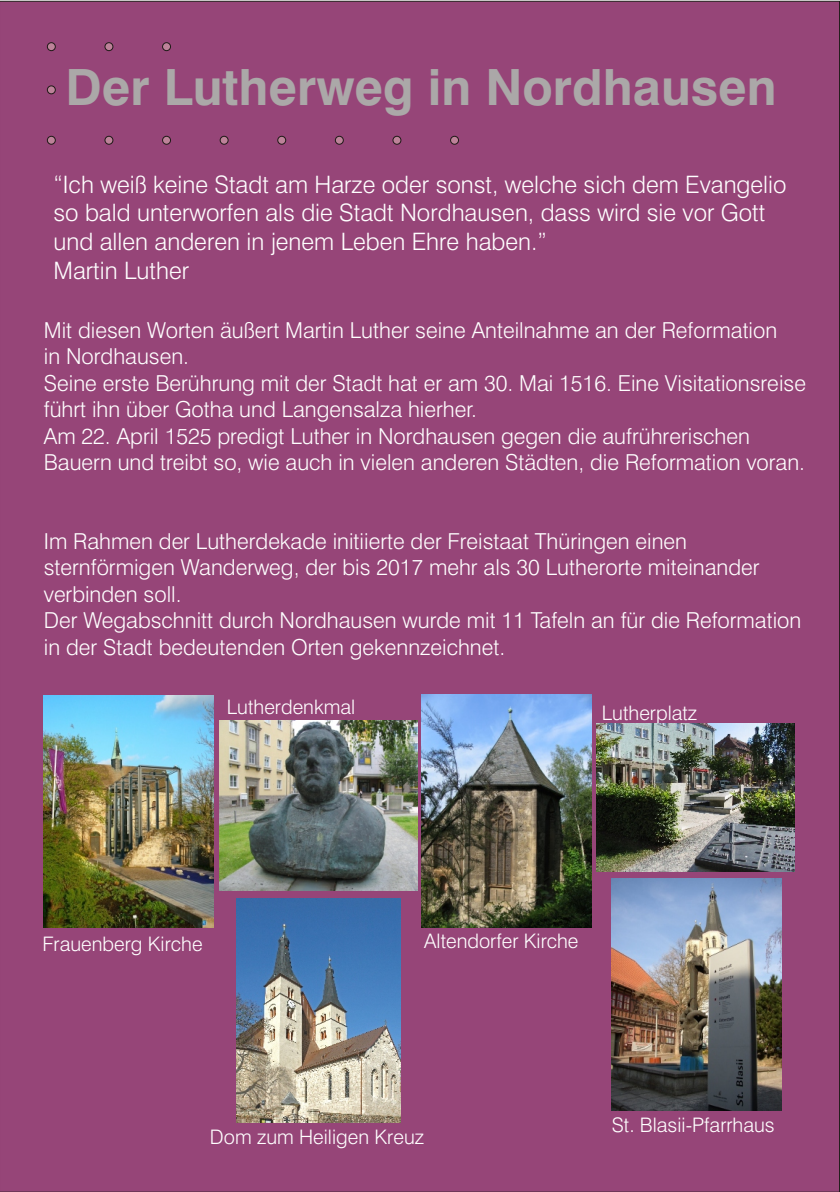
<style>
.page{position:relative;width:840px;height:1192px;background:#fff}
.page>*{position:absolute;margin:0;border:0;box-sizing:border-box;transform-origin:0 0}
.t1{font:700 50px "Swis 721 BT";color:#aba8a8}
.t2{font:24px/28.8px "Swis 721 Lt BT";color:#fff}
.t3{font:22px/26.4px "Swis 721 Lt BT";color:#fff}
.t4{font:20px "Swis 721 Lt BT";color:#fff}
</style>
<div class="page">
<div style="left:0;top:1px;width:840px;height:1191px;background:#964578;border:1px solid #1f1a17"></div>
<img style="left:220px;top:720px;width:198px;height:171px">
<img style="left:44px;top:695px;width:170px;height:233px">
<img style="left:422px;top:695px;width:170px;height:232px">
<img style="left:596px;top:724px;width:198px;height:147px">
<img style="left:611px;top:878px;width:171px;height:233px">
<img style="left:236px;top:899px;width:164px;height:223px">
<div style="left:47px;top:86px;width:9px;height:8px;background:#bd8299;border:1px solid #1f1a17;border-radius:50%"></div>
<div style="left:47px;top:42px;width:9px;height:9px;background:#bd8299;border:1px solid #1f1a17;border-radius:50%"></div>
<div style="left:105px;top:42px;width:8px;height:9px;background:#bd8299;border:1px solid #1f1a17;border-radius:50%"></div>
<div style="left:162px;top:42px;width:9px;height:9px;background:#bd8299;border:1px solid #1f1a17;border-radius:50%"></div>
<div style="left:162px;top:136px;width:9px;height:8px;background:#bd8299;border:1px solid #1f1a17;border-radius:50%"></div>
<div style="left:105px;top:136px;width:8px;height:8px;background:#bd8299;border:1px solid #1f1a17;border-radius:50%"></div>
<div style="left:47px;top:136px;width:9px;height:8px;background:#bd8299;border:1px solid #1f1a17;border-radius:50%"></div>
<div style="left:220px;top:136px;width:8px;height:8px;background:#bd8299;border:1px solid #1f1a17;border-radius:50%"></div>
<div style="left:278px;top:136px;width:8px;height:8px;background:#bd8299;border:1px solid #1f1a17;border-radius:50%"></div>
<div style="left:335px;top:136px;width:9px;height:8px;background:#bd8299;border:1px solid #1f1a17;border-radius:50%"></div>
<div style="left:393px;top:136px;width:8px;height:8px;background:#bd8299;border:1px solid #1f1a17;border-radius:50%"></div>
<div style="left:450px;top:136px;width:9px;height:8px;background:#bd8299;border:1px solid #1f1a17;border-radius:50%"></div>
<h1 class="t1" style="left:66px;top:67px;width:713px">Der Lutherweg in Nordhausen</h1>
<p class="t2" style="left:53px;top:172px;width:735px">“Ich weiß keine Stadt am Harze oder sonst, welche sich dem Evangelio so bald unterworfen als die Stadt Nordhausen, dass wird sie vor Gott und allen anderen in jenem Leben Ehre haben.”<br>Martin Luther</p>
<p class="t3" style="left:44px;top:319px;width:764px">Mit diesen Worten äußert Martin Luther seine Anteilnahme an der Reformation<br>in Nordhausen.<br>Seine erste Berührung mit der Stadt hat er am 30. Mai 1516. Eine Visitationsreise führt ihn über Gotha und Langensalza hierher.<br>Am 22. April 1525 predigt Luther in Nordhausen gegen die aufrührerischen Bauern und treibt so, wie auch in vielen anderen Städten, die Reformation voran.</p>
<p class="t3" style="left:44px;top:530px;width:759px">Im Rahmen der Lutherdekade initiierte der Freistaat Thüringen einen sternförmigen Wanderweg, der bis 2017 mehr als 30 Lutherorte miteinander verbinden soll.<br>Der Wegabschnitt durch Nordhausen wurde mit 11 Tafeln an für die Reformation in der Stadt bedeutenden Orten gekennzeichnet.</p>
<p class="t4" style="left:227px;top:698px;width:130px">Lutherdenkmal</p>
<p class="t4" style="left:602px;top:705px;width:97px">Lutherplatz</p>
<p class="t4" style="left:43px;top:936px;width:162px">Frauenberg Kirche</p>
<p class="t4" style="left:424px;top:933px;width:156px">Altendorfer Kirche</p>
<p class="t4" style="left:210px;top:1129px;width:216px">Dom zum Heiligen Kreuz</p>
<p class="t4" style="left:612px;top:1117px;width:165px">St. Blasii-Pfarrhaus</p>
</div>
